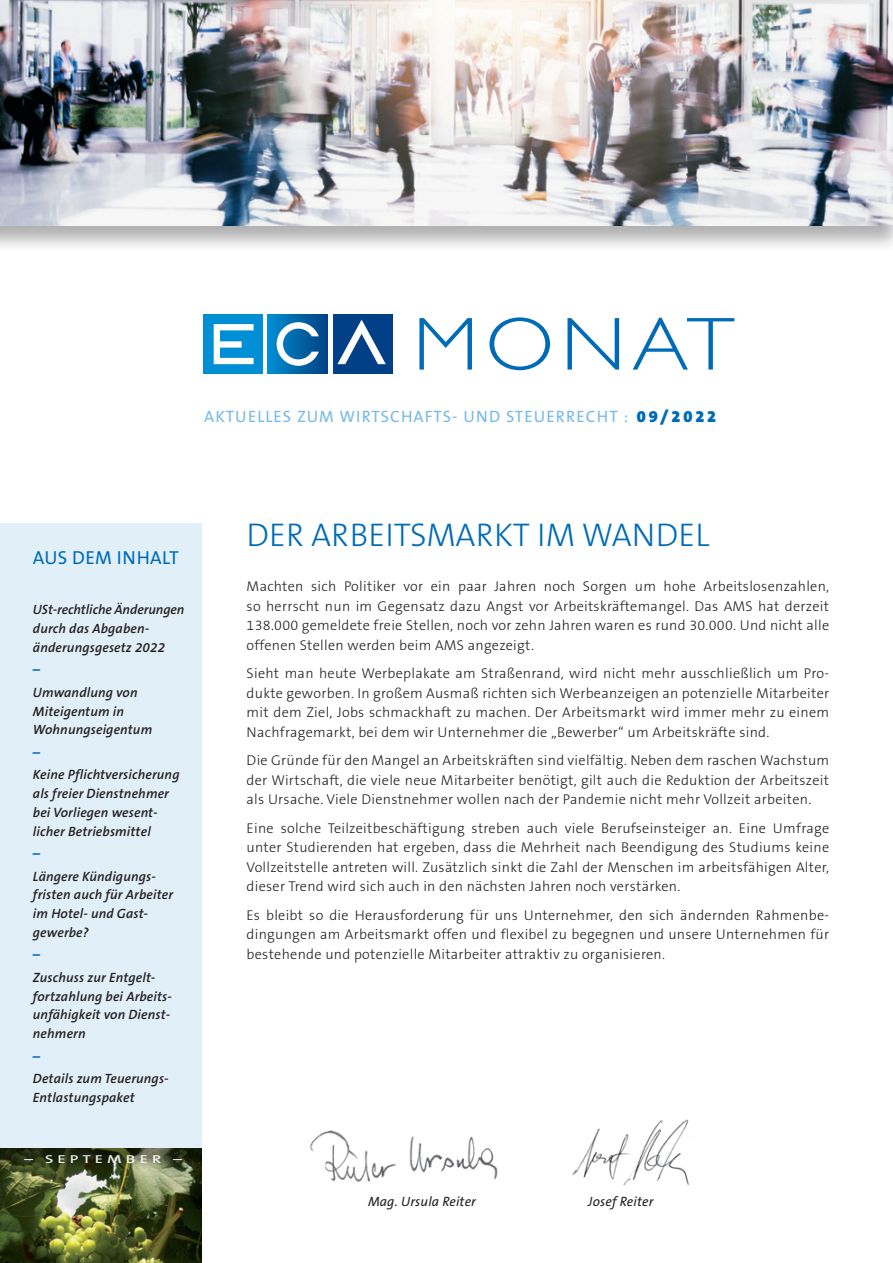
<style>
.page{position:relative;width:893px;height:1263px;background:#fff}
.page>*{position:absolute;margin:0;border:0;box-sizing:border-box;transform-origin:0 0}
.t1{font:300 75.45px "Gill Sans";letter-spacing:.08em;color:#006cb7;scale:1.11 1}
.t2{font:300 33px "The Sans B3";color:#006cb7}
.t3{font:18.9px "The Sans B5 Plain";letter-spacing:.02em;color:#006cb7}
.t4{font:16.5px "The Sans B5 Plain";letter-spacing:.065em;color:#76bae7}
.t5{font:900 16.5px "The Sans B9";letter-spacing:.17em;color:#006cb7}
.t6{font:300 14.25px/19.5px "The Sans B3";letter-spacing:.02em;color:#231f20;text-align:justify}
.t7{font:italic 600 13.5px/18.8px "The Sans B6";letter-spacing:.01em;color:#231f20}
.t8{font:italic 13.5px "The Sans B5 Plain";letter-spacing:.01em;color:#231f20}
.t9{font:700 13.5px "The Sans B7";color:#006cb7}
.t10{font:600 11.55px "The Sans B6";letter-spacing:.25em;color:#fff;scale:1.43 1}
</style>
<div class="page">
<div style="left:0;top:523px;width:202px;height:625px;background:#e1eff9"></div>
<div style="left:0;top:1145px;width:203px;height:118px;background:#231f20;opacity:.5"></div>
<div style="left:203px;top:314px;width:60px;height:59px;background:#008fd5"></div>
<svg style="left:214px;top:324px;width:40px;height:40px"></svg>
<div style="left:268px;top:314px;width:60px;height:59px;background:linear-gradient(to right,#018ed2,#004184)"></div>
<svg style="left:277px;top:322px;width:42px;height:44px"></svg>
<div style="left:333px;top:314px;width:59px;height:59px;background:#014086"></div>
<svg style="left:337px;top:320px;width:49px;height:44px"></svg>
<div style="left:0;top:0;width:893px;height:253px;background:#231f20;opacity:.35"></div>
<img style="left:0;top:0;width:893px;height:225px">
<img style="left:310px;top:1130px;width:188px;height:52px">
<img style="left:572px;top:1119px;width:117px;height:67px">
<p class="t1" style="left:413px;top:302px;width:291px">MONAT</p>
<p class="t4" style="left:204px;top:408px;width:426px">AKTUELLES ZUM WIRTSCHAFTS- UND STEUERRECHT :</p>
<p class="t5" style="left:637px;top:407px;width:81px">09/2022</p>
<p class="t3" style="left:33px;top:547px;width:147px">AUS DEM INHALT</p>
<p class="t7" style="left:33px;top:601px;width:153px">USt-rechtliche Änderungen durch das Abgaben-</p>
<p class="t7" style="left:33px;top:639px;width:134px">änderungsgesetz 2022</p>
<p class="t9" style="left:33px;top:663px;width:9px">–</p>
<p class="t7" style="left:33px;top:684px;width:106px">Umwandlung von</p>
<p class="t7" style="left:33px;top:702px;width:93px">Miteigentum in</p>
<p class="t7" style="left:33px;top:721px;width:121px">Wohnungseigentum</p>
<p class="t9" style="left:33px;top:745px;width:9px">–</p>
<p class="t7" style="left:33px;top:766px;width:148px">Keine Pflichtversicherung als freier Dienstnehmer bei Vorliegen wesent&shy;licher Betriebsmittel</p>
<p class="t9" style="left:33px;top:846px;width:9px">–</p>
<p class="t7" style="left:33px;top:867px;width:142px">Längere Kündigungs&shy;fristen auch für Arbeiter im Hotel- und Gast-</p>
<p class="t7" style="left:33px;top:924px;width:57px">gewerbe?</p>
<p class="t9" style="left:33px;top:948px;width:9px">–</p>
<p class="t7" style="left:33px;top:969px;width:141px">Zuschuss zur Entgelt&shy;fortzahlung bei Arbeits&shy;unfähigkeit von Dienst&shy;nehmern</p>
<p class="t9" style="left:33px;top:1049px;width:9px">–</p>
<p class="t7" style="left:33px;top:1070px;width:137px">Details zum Teuerungs-<br>Entlastungspaket</p>
<p class="t10" style="left:24px;top:1153px;width:112px">– SEPTEMBER –</p>
<p class="t2" style="left:247px;top:518px;width:464px">DER ARBEITSMARKT IM WANDEL</p>
<p class="t6" style="left:247px;top:577px;width:584px">Machten sich Politiker vor ein paar Jahren noch Sorgen um hohe Arbeitslosenzahlen, so herrscht nun im Gegensatz dazu Angst vor Arbeitskräftemangel. Das AMS hat derzeit 138.000 gemeldete freie Stellen, noch vor zehn Jahren waren es rund 30.000. Und nicht alle offenen Stellen werden beim AMS angezeigt.</p>
<p class="t6" style="left:247px;top:664px;width:584px">Sieht man heute Werbeplakate am Straßenrand, wird nicht mehr ausschließlich um Pro&shy;dukte geworben. In großem Ausmaß richten sich Werbeanzeigen an potenzielle Mitarbeiter mit dem Ziel, Jobs schmackhaft zu machen. Der Arbeitsmarkt wird immer mehr zu einem Nachfragemarkt, bei dem wir Unternehmer die „Bewerber“ um Arbeitskräfte sind.</p>
<p class="t6" style="left:247px;top:751px;width:584px">Die Gründe für den Mangel an Arbeitskräften sind vielfältig. Neben dem raschen Wachstum der Wirtschaft, die viele neue Mitarbeiter benötigt, gilt auch die Reduktion der Arbeitszeit als Ursache. Viele Dienstnehmer wollen nach der Pandemie nicht mehr Vollzeit arbeiten.</p>
<p class="t6" style="left:247px;top:819px;width:584px">Eine solche Teilzeitbeschäftigung streben auch viele Berufseinsteiger an. Eine Umfrage unter Studierenden hat ergeben, dass die Mehrheit nach Beendigung des Studiums keine Vollzeitstelle antreten will. Zusätzlich sinkt die Zahl der Menschen im arbeitsfähigen Alter, dieser Trend wird sich auch in den nächsten Jahren noch verstärken.</p>
<p class="t6" style="left:247px;top:906px;width:584px">Es bleibt so die Herausforderung für uns Unternehmer, den sich ändernden Rahmenbe&shy;dingungen am Arbeitsmarkt offen und flexibel zu begegnen und unsere Unternehmen für bestehende und potenzielle Mitarbeiter attraktiv zu organisieren.</p>
<p class="t8" style="left:368px;top:1194px;width:109px">Mag. Ursula Reiter</p>
<p class="t8" style="left:588px;top:1194px;width:67px">Josef Reiter</p>
</div>
